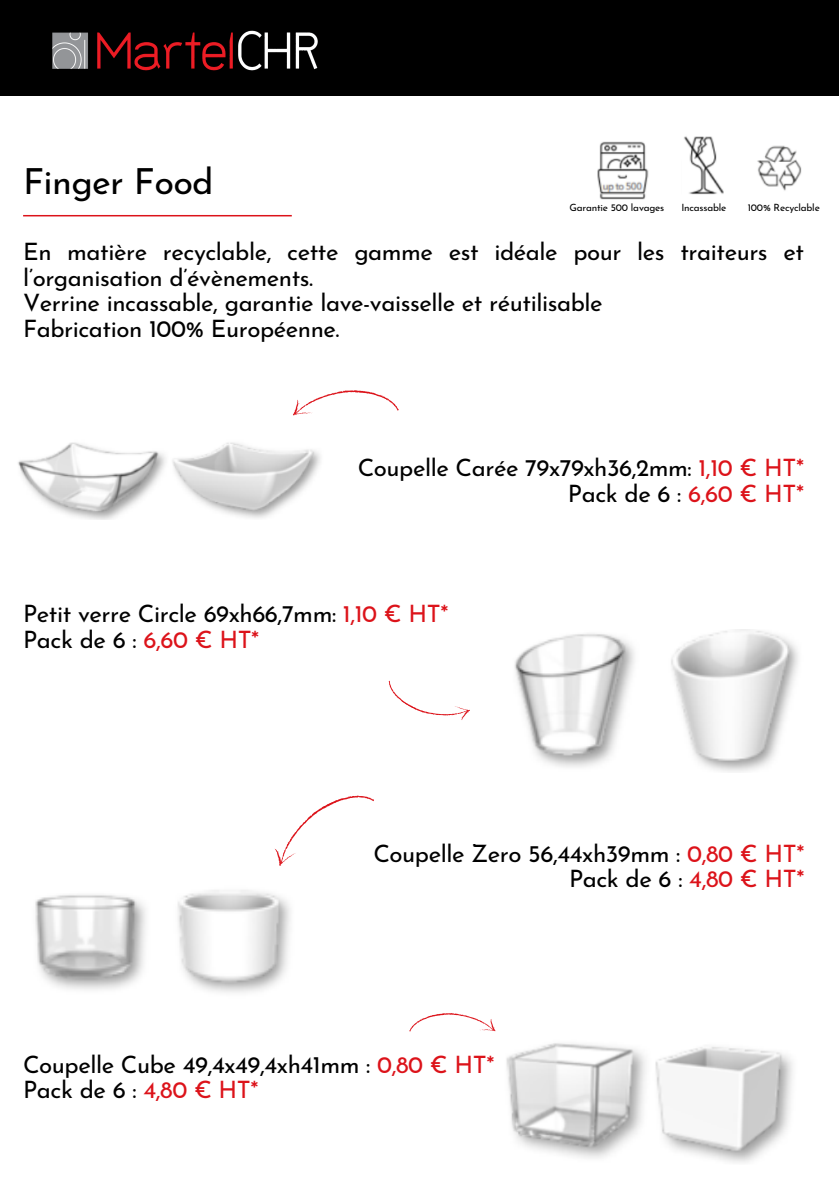
<style>
.page{position:relative;width:839px;height:1191px;background:#fff}
.page>*{position:absolute;margin:0;border:0;box-sizing:border-box;transform-origin:0 0}
.t1{font:36px "Josefin Sans";letter-spacing:-.02em;color:#000}
.t2{font:24px/25.6px "Josefin Sans";letter-spacing:-.02em;color:#000}
.t3{font:10px "Josefin Sans";letter-spacing:-.02em;color:#000}
.s1{color:#dc131a}
.s2{color:#dd161b}
</style>
<div class="page">
<div style="left:0;top:0;width:838px;height:96px;background:#000"></div>
<hr style="left:23px;top:215px;width:269px;height:1px;background:#dc131a">
<img style="left:52px;top:30px;width:266px;height:41px">
<svg style="left:293px;top:390px;width:106px;height:26px"></svg>
<svg style="left:388px;top:680px;width:82px;height:40px"></svg>
<img style="left:18px;top:442px;width:303px;height:78px">
<img style="left:514px;top:630px;width:284px;height:142px">
<img style="left:35px;top:890px;width:256px;height:103px">
<svg style="left:274px;top:795px;width:100px;height:71px"></svg>
<img style="left:506px;top:1043px;width:287px;height:120px">
<svg style="left:409px;top:1013px;width:87px;height:19px"></svg>
<img style="left:597px;top:141px;width:52px;height:59px">
<img style="left:684px;top:136px;width:40px;height:59px">
<img style="left:757px;top:145px;width:45px;height:46px">
<h1 class="t1" style="left:23px;top:167px;width:192px">Finger Food</h1>
<p class="t3" style="left:569px;top:204px;width:96px">Garantie 500 lavages</p>
<p class="t3" style="left:681px;top:204px;width:47px">Incassable</p>
<p class="t3" style="left:747px;top:204px;width:74px">100% Recyclable</p>
<p class="t2" style="left:23px;top:241px;width:782px">En matière recyclable, cette gamme est idéale pour les traiteurs et l’organisation d’évènements.<br>Verrine incassable, garantie lave-vaisselle et réutilisable<br>Fabrication 100% Européenne.</p>
<p class="t2" style="left:358px;top:458px;width:448px;text-align:right">Coupelle Carée 79x79xh36,2mm: <span class="s1">1,10 € HT*<br></span>Pack de 6 : <span class="s1">6,60 € HT*</span></p>
<p class="t2" style="left:23px;top:604px;width:427px">Petit verre Circle 69xh66,7mm: <span class="s1">1,10 € HT*<br></span>Pack de 6 : <span class="s1">6,60 € HT*</span></p>
<p class="t2" style="left:373px;top:843px;width:432px;text-align:right">Coupelle Zero 56,44xh39mm : <span class="s1">0,80 €</span> <span class="s2">HT*<br></span>Pack de 6 : <span class="s1">4,80 € HT*</span></p>
<p class="t2" style="left:23px;top:1054px;width:473px">Coupelle Cube 49,4x49,4xh41mm : <span class="s1">0,80 € HT*<br></span>Pack de 6 : <span class="s1">4,80 € HT*</span></p>
</div>
